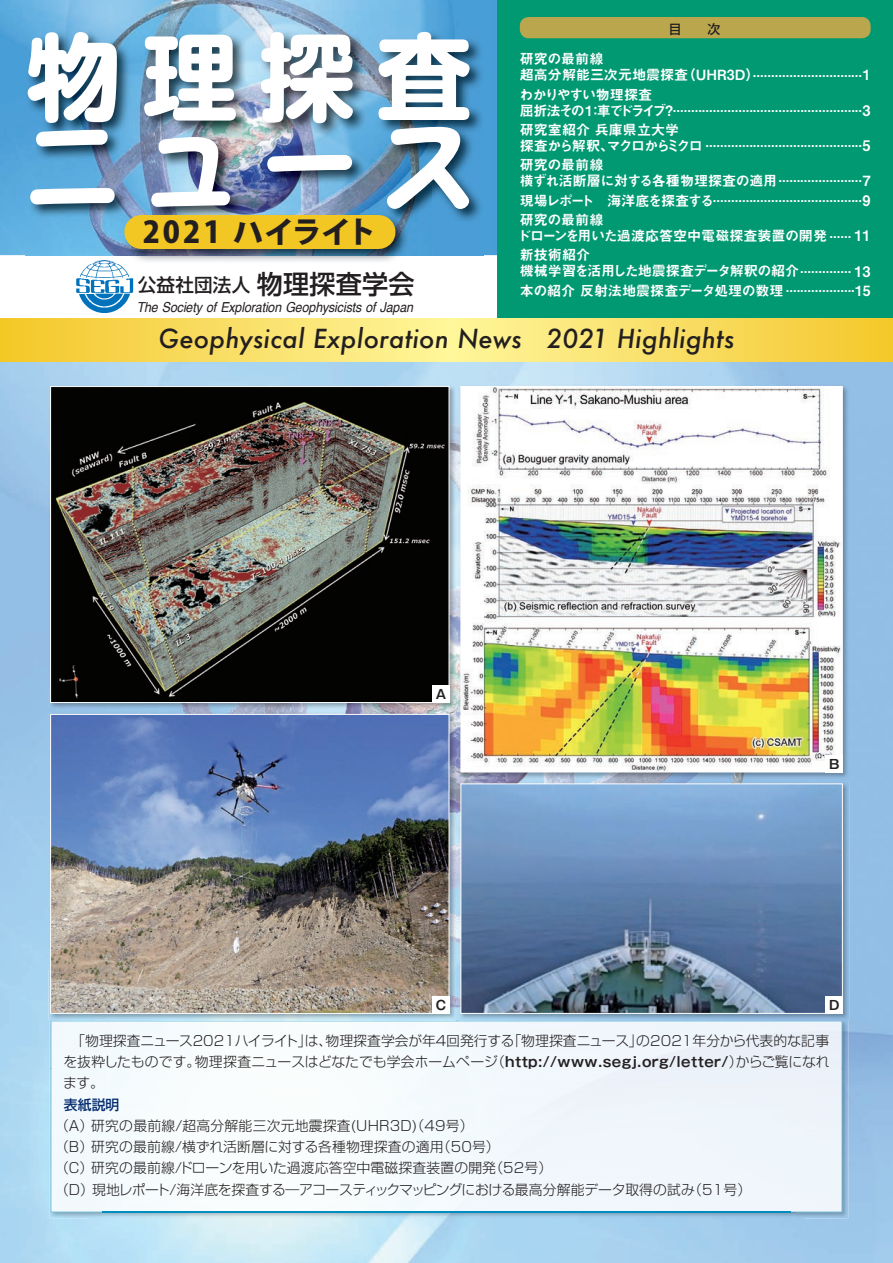
<style>
.page{position:relative;width:893px;height:1263px;background:#fff}
.page>*{position:absolute;margin:0;border:0;box-sizing:border-box;transform-origin:0 0}
.t1{font:700 95.7px "Shin M Go Pro";color:#fff}
.t2{font:700 95.7px "Capie N Std";color:#fff}
.t3{font:800 29.7px "Koz Go Pro";letter-spacing:.05em;color:#231f20}
.t4{font:italic 500 25.5px "Futura";letter-spacing:.01em;color:#231f20}
.t5{font:500 18.6px "Shin Go Pro";letter-spacing:.01em;color:#231f20}
.t6{font:14.1px/12.1px "Midashi Go Pro MB31";letter-spacing:-.03em;color:#fff}
.t7{font:14.1px/12.1px "Midashi Go Pro MB31";letter-spacing:-.01em;color:#fff}
.t8{font:14.1px/12.3px "Midashi Go Pro MB31";letter-spacing:-.105em;color:#fff}
.t9{font:300 13.8px/21.3px "Shin Go Pro";letter-spacing:.01em;color:#231f20;text-align:justify}
.t10{font:italic 13.8px "Helvetica";letter-spacing:-.01em;color:#231f20;scale:.9 1}
.t11{font:500 13.8px "Shin Go Pro";color:#052d6f}
.t12{font:500 12.75px "Shin Go Pro";color:#231f20}
.t13{font:700 12.75px "Gothic MB101 Pro De";color:#231f20}
.s1{font-size:26.1px}
.s2{font-size:14.55px}
.s3{font-family:"Gothic MB101 Pro De";font-weight:700}
</style>
<div class="page">
<img style="left:0;top:361px;width:893px;height:63px">
<img style="left:447px;top:424px;width:50px;height:595px">
<img style="left:804px;top:424px;width:89px;height:839px">
<img style="left:89px;top:709px;width:358px;height:3px">
<img style="left:497px;top:779px;width:307px;height:3px">
<img style="left:89px;top:1218px;width:715px;height:45px">
<img style="left:0;top:0;width:497px;height:255px">
<div style="left:497px;top:0;width:396px;height:319px;background:#009972"></div>
<svg style="left:0;top:319px;width:893px;height:42px;background:#f9de63"></svg>
<img style="left:76px;top:264px;width:58px;height:48px">
<img style="left:49px;top:1019px;width:799px;height:50px">
<img style="left:49px;top:1069px;width:53px;height:149px">
<img style="left:796px;top:1069px;width:52px;height:149px">
<img style="left:102px;top:1212px;width:694px;height:6px">
<div style="left:104px;top:1069px;width:685px;height:143px;background:#f3fafd"></div>
<img style="left:51px;top:1021px;width:791px;height:48px">
<div style="left:51px;top:1068px;width:53px;height:144px;background:#f3fafd"></div>
<div style="left:789px;top:1068px;width:53px;height:144px;background:#eef5fb"></div>
<img style="left:103px;top:1212px;width:687px;height:1px">
<img style="left:26px;top:30px;width:458px;height:231px">
<img style="left:75px;top:260px;width:59px;height:4px">
<div style="left:141px;top:215px;width:237px;height:34px;background:#f3c723"></div>
<hr style="left:378px;top:215px;width:1px;height:34px;background:#f3c723">
<div style="left:520px;top:17px;width:351px;height:21px;background:#baa64c;border-radius:9px"></div>
<img style="left:459px;top:385px;width:390px;height:394px">
<img style="left:460px;top:386px;width:383px;height:387px">
<img style="left:49px;top:385px;width:407px;height:324px">
<img style="left:50px;top:386px;width:400px;height:317px">
<img style="left:49px;top:712px;width:407px;height:308px">
<img style="left:49px;top:713px;width:401px;height:301px">
<img style="left:459px;top:782px;width:390px;height:238px">
<svg style="left:460px;top:783px;width:383px;height:231px;background:#6787ae"></svg>
<div style="left:826px;top:755px;width:17px;height:17px;background:#fff"></div>
<div style="left:826px;top:997px;width:17px;height:17px;background:#fff"></div>
<div style="left:432px;top:686px;width:17px;height:17px;background:#fff"></div>
<div style="left:432px;top:997px;width:17px;height:17px;background:#fff"></div>
<h1 class="t1" style="left:26px;top:-1px;width:448px">物理探査</h1>
<h1 class="t2" style="left:24px;top:95px;width:452px">ニュース</h1>
<h2 class="t3" style="left:143px;top:213px;width:235px">2021 ハイライト</h2>
<h3 class="t5" style="left:138px;top:269px;width:278px">公益社団法人 <span class="s1">物理探査学会</span></h3>
<p class="t10" style="left:137px;top:296px;width:309px">The Society of Exploration Geophysicists of Japan</p>
<p class="t12" style="left:669px;top:18px;width:53px">目　　次</p>
<p class="t7" style="left:520px;top:51px;width:352px">研究の最前線<br>超高分解能三次元地震探査（UHR3D）..............................1</p>
<p class="t8" style="left:519px;top:87px;width:353px">わかりやすい物理探査<br>屈折法その１：車でドライブ？ ....................................................<span class="s2">3</span></p>
<p class="t7" style="left:520px;top:122px;width:352px">研究室紹介 兵庫県立大学<br>探査から解釈、マクロからミクロ ...........................................<span class="s2">5</span></p>
<p class="t6" style="left:520px;top:157px;width:352px">研究の最前線<br>横ずれ活断層に対する各種物理探査の適用 .......................7</p>
<p class="t6" style="left:520px;top:184px;width:352px;line-height:23px">現場レポート　海洋底を探査する .........................................<span class="s2">9</span>研究の最前線　</p>
<p class="t7" style="left:517px;top:224px;width:355px;line-height:19.4px">ドローンを用いた過渡応答空中電磁探査装置の開発 ...... <span class="s2">11</span>新技術紹介</p>
<p class="t6" style="left:520px;top:260px;width:352px;line-height:19.4px">機械学習を活用した地震探査データ解釈の紹介 .............. <span class="s2">13</span>本の紹介 反射法地震探査データ処理の数理 ...................15</p>
<h3 class="t4" style="left:159px;top:321px;width:577px">Geophysical Exploration News 2021 Highlights</h3>
<p class="t13" style="left:436px;top:684px;width:12px">A</p>
<p class="t13" style="left:436px;top:995px;width:12px">C</p>
<p class="t13" style="left:829px;top:753px;width:12px">B</p>
<p class="t13" style="left:829px;top:995px;width:12px">D</p>
<p class="t9" style="left:63px;top:1028px;width:768px">　「物理探査ニュース2021ハイライト」は、物理探査学会が年４回発行する「物理探査ニュース」の2021年分から代表的な記事を抜粋したものです。物理探査ニュースはどなたでも学会ホームページ（<span class="s3">http://www.segj.org/letter/</span>）からご覧になれます。</p>
<p class="t11" style="left:64px;top:1093px;width:57px">表紙説明</p>
<p class="t9" style="left:55px;top:1113px;width:698px;text-align:left">（A）研究の最前線/超高分解能三次元地震探査(UHR3D)（49号）<br>（B）研究の最前線/横ずれ活断層に対する各種物理探査の適用（50号）<br>（C）研究の最前線/ドローンを用いた過渡応答空中電磁探査装置の開発（52号）<br>（D）現地レポート/海洋底を探査する―アコースティックマッピングにおける最高分解能データ取得の試み（51号）</p>
</div>
